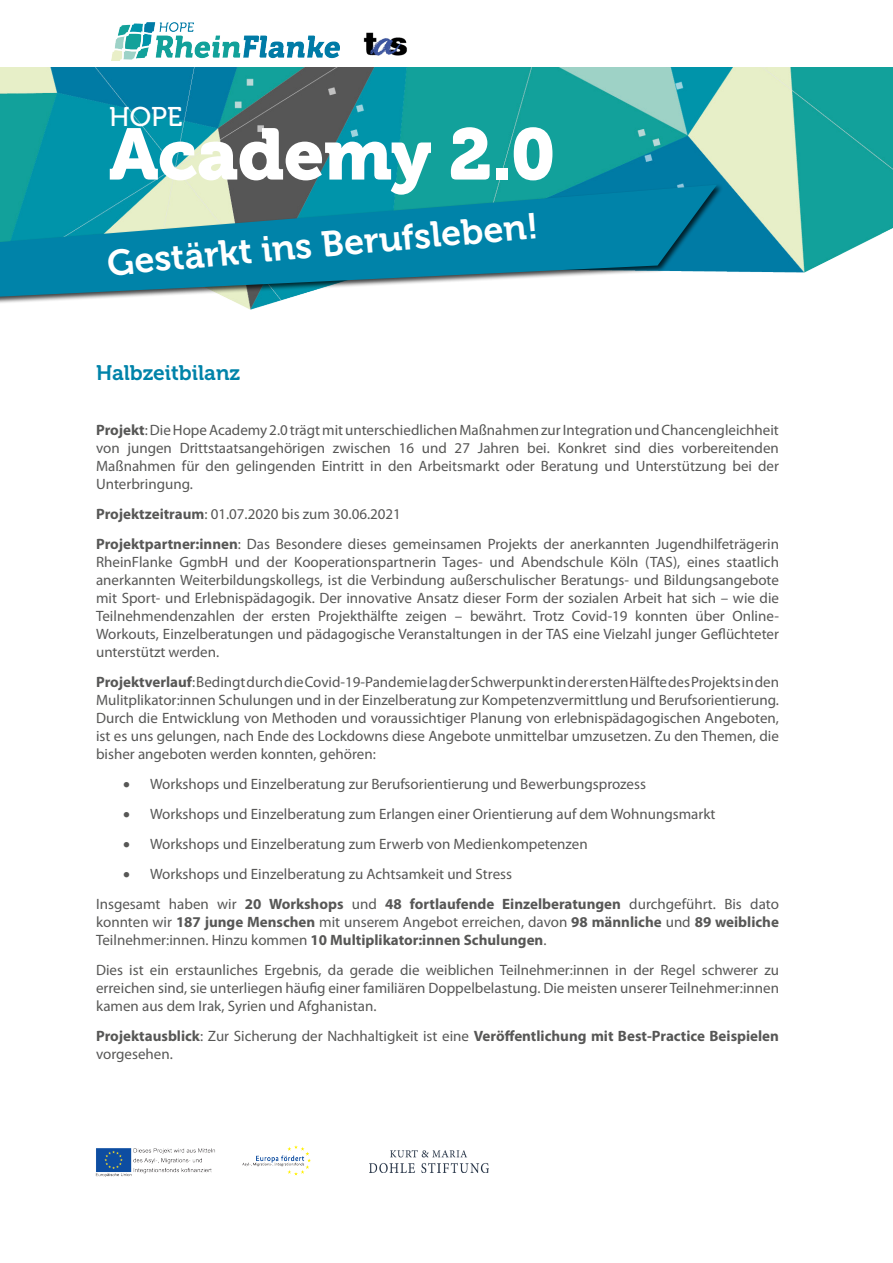
<style>
.page{position:relative;width:893px;height:1263px;background:#fff}
.page>*{position:absolute;margin:0;border:0;box-sizing:border-box;transform-origin:0 0}
.t1{font:72px "Museo 900";letter-spacing:-.01em;color:#fff}
.t2{font:36px "Museo 700";color:#fff}
.t3{font:27px "Museo 500";color:#fff}
.heading_1{font:21px "Museo 700";color:#0083a9}
.t4{font:15px/18px "Myriad Pro";color:#575756;text-align:justify}
.t5{font:700 15px/18px "Myriad Pro";color:#575756}
.s1{font-weight:700}
.s2{font-weight:400}
</style>
<div class="page">
<img style="left:0;top:67px;width:893px;height:243px">
<img style="left:111px;top:23px;width:228px;height:37px">
<div style="left:0;top:184px;width:724px;height:121px;background:#000;opacity:.75"></div>
<svg style="left:0;top:185px;width:717px;height:112px;background:#2e96ad"></svg>
<img style="left:363px;top:32px;width:44px;height:24px">
<img style="left:96px;top:1145px;width:215px;height:31px">
<img style="left:370px;top:1151px;width:118px;height:21px">
<p class="t3" style="left:109px;top:101px;width:75px">HOPE</p>
<p class="t1" style="left:109px;top:113px;width:448px">Academy 2.0</p>
<p class="t2" style="left:106px;top:243px;width:434px;rotate:-5deg">Gestärkt ins Berufsleben!</p>
<p class="heading_1" style="left:96px;top:361px;width:146px">Halbzeitbilanz</p>
<p class="t4" style="left:96px;top:421px;width:684px"><span class="s1">Projekt</span>: Die Hope Academy 2.0 trägt mit unterschiedlichen Maßnahmen zur Integration und Chancengleichheit von jungen Drittstaatsangehörigen zwischen 16 und 27 Jahren bei. Konkret sind dies vorbereitenden Maßnahmen für den gelingenden Eintritt in den Arbeitsmarkt oder Beratung und Unterstützung bei der Unterbringung.</p>
<p class="t4" style="left:96px;top:505px;width:306px"><span class="s1">Projektzeitraum</span>: 01.07.2020 bis zum 30.06.2021</p>
<p class="t4" style="left:96px;top:535px;width:684px"><span class="s1">Projektpartner:innen</span>: Das Besondere dieses gemeinsamen Projekts der anerkannten Jugendhilfeträgerin RheinFlanke GgmbH und der Kooperationspartnerin Tages- und Abendschule Köln (TAS), eines staatlich anerkannten Weiterbildungskollegs, ist die Verbindung außerschulischer Beratungs- und Bildungsangebote mit Sport- und Erlebnispädagogik. Der innovative Ansatz dieser Form der sozialen Arbeit hat sich – wie die Teilnehmendenzahlen der ersten Projekthälfte zeigen – bewährt. Trotz Covid-19 konnten über Online-Workouts, Einzelberatungen und pädagogische Veranstaltungen in der TAS eine Vielzahl junger Geflüchteter unterstützt werden.</p>
<p class="t4" style="left:96px;top:673px;width:684px"><span class="s1">Projektverlauf</span>: Bedingt durch die Covid-19-Pandemie lag der Schwerpunkt in der ersten Hälfte des Projekts in den Mulitplikator:innen Schulungen und in der Einzelberatung zur Kompetenzvermittlung und Berufsorientierung.<br>Durch die Entwicklung von Methoden und voraussichtiger Planung von erlebnispädagogischen Angeboten, ist es uns gelungen, nach Ende des Lockdowns diese Angebote unmittelbar umzusetzen. Zu den Themen, die bisher angeboten werden konnten, gehören:</p>
<p class="t4" style="left:123px;top:775px;width:524px">• Workshops und Einzelberatung zur Berufsorientierung und Bewerbungsprozess</p>
<p class="t4" style="left:123px;top:805px;width:594px">• Workshops und Einzelberatung zum Erlangen einer Orientierung auf dem Wohnungsmarkt</p>
<p class="t4" style="left:123px;top:835px;width:466px">• Workshops und Einzelberatung zum Erwerb von Medienkompetenzen</p>
<p class="t4" style="left:123px;top:865px;width:390px">• Workshops und Einzelberatung zu Achtsamkeit und Stress</p>
<p class="t4" style="left:96px;top:895px;width:684px">Insgesamt haben wir <span class="s1">20 Workshops</span> und <span class="s1">48 fortlaufende Einzelberatungen</span> durchgeführt. Bis dato konnten wir <span class="s1">187 junge Menschen</span> mit unserem Angebot erreichen, davon <span class="s1">98 männliche</span> und <span class="s1">89 weibliche </span>Teilnehmer:innen. Hinzu kommen <span class="s1">10 Multiplikator:innen Schulungen</span>.</p>
<p class="t4" style="left:96px;top:961px;width:684px">Dies ist ein erstaunliches Ergebnis, da gerade die weiblichen Teilnehmer:innen in der Regel schwerer zu erreichen sind, sie unterliegen häufig einer familiären Doppelbelastung. Die meisten unserer Teilnehmer:innen kamen aus dem Irak, Syrien und Afghanistan.</p>
<p class="t5" style="left:96px;top:1026px;width:684px">Projektausblick<span class="s2">: Zur Sicherung der Nachhaltigkeit ist eine</span> Veröffentlichung mit Best-Practice Beispielen <span class="s2">vorgesehen.</span></p>
</div>
